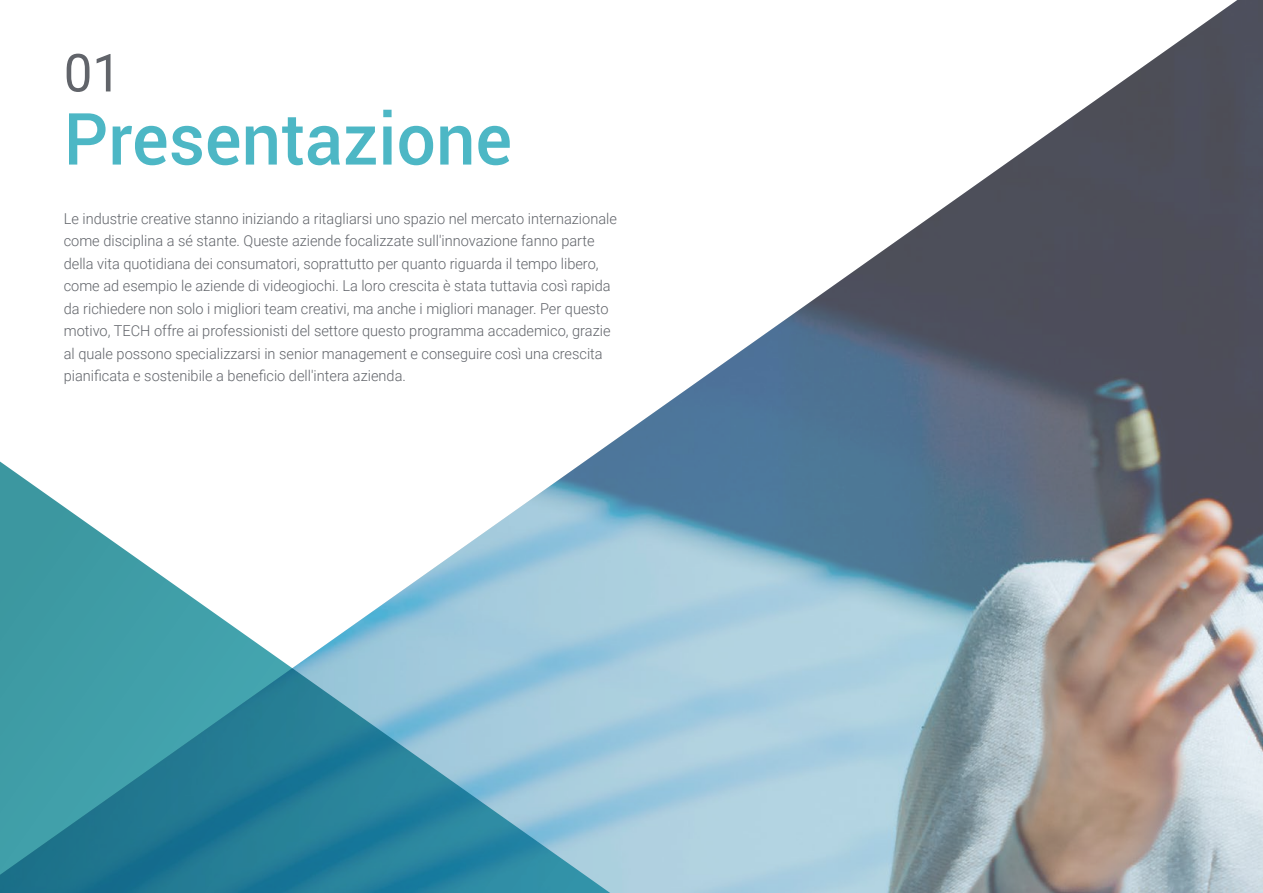
<style>
.page{position:relative;width:1263px;height:893px;background:#fff}
.page>*{position:absolute;margin:0;border:0;box-sizing:border-box;transform-origin:0 0}
.t1{font:500 72px "Roboto";color:#4db7c5}
.t2{font:52.5px "Roboto";color:#61646a}
.t3{font:300 15px/22.5px "Roboto";color:#61646a}
</style>
<div class="page">
<img style="left:606px;top:0;width:657px;height:893px">
<svg style="left:0;top:446px;width:640px;height:447px"></svg>
<h2 class="t2" style="left:64px;top:36px;width:59px">01</h2>
<h1 class="t1" style="left:64px;top:88px;width:450px">Presentazione</h1>
<p class="t3" style="left:64px;top:207px;width:555px">Le industrie creative stanno iniziando a ritagliarsi uno spazio nel mercato internazionale come disciplina a sé stante. Queste aziende focalizzate sull'innovazione fanno parte della vita quotidiana dei consumatori, soprattutto per quanto riguarda il tempo libero, come ad esempio le aziende di videogiochi. La loro crescita è stata tuttavia così rapida da richiedere non solo i migliori team creativi, ma anche i migliori manager. Per questo motivo, TECH offre ai professionisti del settore questo programma accademico, grazie al quale possono specializzarsi in senior management e conseguire così una crescita pianificata e sostenibile a beneficio dell'intera azienda.</p>
</div>
